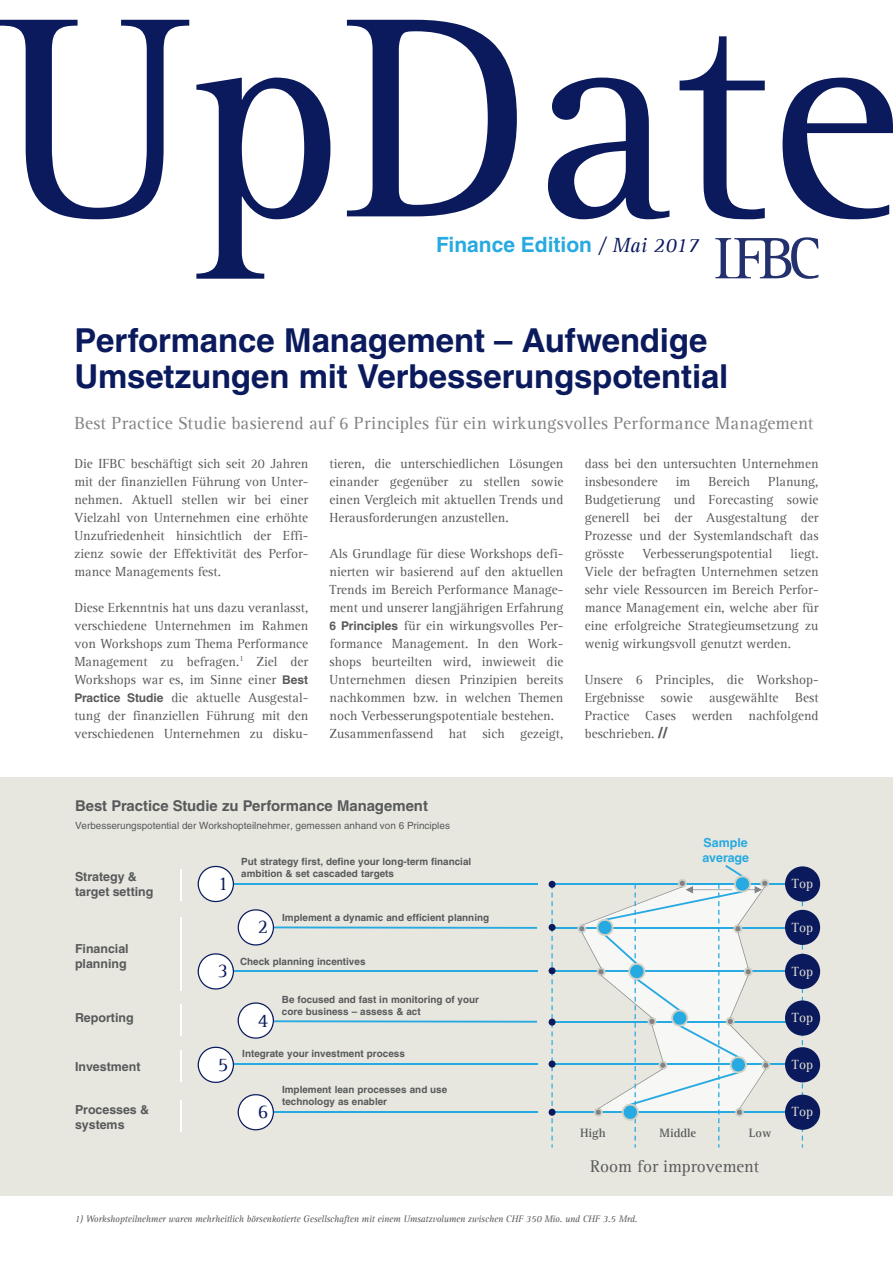
<style>
.page{position:relative;width:893px;height:1263px;background:#fff}
.page>*{position:absolute;margin:0;border:0;box-sizing:border-box;transform-origin:0 0}
.t1{font:700 33px/36px "Helvetica LT Std";letter-spacing:-.005em;color:#0a1a5d}
.t2{font:700 21px "Helvetica LT Std";color:#27aae1}
.t3{font:19.8px "Agfa Rotis Serif";color:#0a1a5d}
.t4{font:18px "Agfa Rotis Serif";letter-spacing:.015em;color:#808285}
.t5{font:17.4px "Agfa Rotis Serif";color:#58595b}
.t6{font:700 14.85px "Helvetica LT Std";color:#58595b}
.t7{font:13.65px "Agfa Rotis Serif";color:#e5e3d7}
.text_paragraph{font:13.5px/18px "Agfa Rotis Serif";color:#58595b;text-align:justify}
.t8{font:700 12.45px/14.9px "Helvetica LT Std";color:#58595b}
.t9{font:700 12.45px/14.9px "Helvetica LT Std";color:#27aae1}
.t10{font:700 12.45px "Agfa Rotis Serif";color:#58595b}
.t11{font:700 9.9px/11.9px "Helvetica LT Std";color:#58595b}
.t12{font:9.9px "Helvetica LT Std";color:#58595b}
.legende{font:italic 9.75px "Agfa Rotis Serif";letter-spacing:-.02em;color:#58595b}
.s1{font-family:"Agfa Rotis Serif";font-weight:400;font-style:italic;color:#0a1a5d}
.s2{font-family:"Helvetica LT Std";font-weight:700;font-size:12px}
.s3{font-family:"Helvetica LT Std";font-weight:700;font-size:15px}
</style>
<div class="page">
<svg style="left:0;top:20px;width:893px;height:259px"></svg>
<svg style="left:715px;top:237px;width:103px;height:42px"></svg>
<div style="left:0;top:777px;width:893px;height:418px;background:#e7e7df"></div>
<hr style="left:181px;top:869px;width:1px;height:32px;background:#fff">
<hr style="left:181px;top:917px;width:1px;height:74px;background:#fff">
<hr style="left:181px;top:1004px;width:1px;height:32px;background:#fff">
<hr style="left:181px;top:1050px;width:1px;height:32px;background:#fff">
<hr style="left:181px;top:1100px;width:1px;height:31px;background:#fff">
<hr style="left:273px;top:926px;width:264px;height:3px;background:#27aae1">
<hr style="left:234px;top:883px;width:303px;height:2px;background:#27aae1">
<hr style="left:234px;top:1063px;width:303px;height:2px;background:#27aae1">
<hr style="left:274px;top:1111px;width:263px;height:2px;background:#27aae1">
<svg style="left:551px;top:888px;width:2px;height:259px"></svg>
<svg style="left:802px;top:901px;width:1px;height:246px"></svg>
<hr style="left:552px;top:927px;width:236px;height:2px;background:#27aae1">
<hr style="left:552px;top:883px;width:236px;height:2px;background:#27aae1">
<hr style="left:552px;top:1021px;width:236px;height:2px;background:#27aae1">
<hr style="left:552px;top:1063px;width:236px;height:2px;background:#27aae1">
<hr style="left:552px;top:1111px;width:236px;height:2px;background:#27aae1">
<hr style="left:552px;top:970px;width:236px;height:2px;background:#27aae1">
<div style="left:785px;top:910px;width:35px;height:35px;background:#0a1a5d;border-radius:50%"></div>
<div style="left:785px;top:866px;width:35px;height:35px;background:#0a1a5d;border-radius:50%"></div>
<div style="left:785px;top:1000px;width:35px;height:36px;background:#0a1a5d;border-radius:50%"></div>
<div style="left:785px;top:1047px;width:35px;height:35px;background:#0a1a5d;border-radius:50%"></div>
<div style="left:785px;top:1095px;width:35px;height:35px;background:#0a1a5d;border-radius:50%"></div>
<div style="left:785px;top:954px;width:35px;height:35px;background:#0a1a5d;border-radius:50%"></div>
<div style="left:549px;top:924px;width:7px;height:7px;background:#0a1a5d;border-radius:50%"></div>
<div style="left:549px;top:881px;width:7px;height:7px;background:#0a1a5d;border-radius:50%"></div>
<div style="left:549px;top:1018px;width:7px;height:8px;background:#0a1a5d;border-radius:50%"></div>
<div style="left:549px;top:1060px;width:7px;height:7px;background:#0a1a5d;border-radius:50%"></div>
<div style="left:549px;top:1109px;width:7px;height:7px;background:#0a1a5d;border-radius:50%"></div>
<div style="left:549px;top:967px;width:7px;height:7px;background:#0a1a5d;border-radius:50%"></div>
<svg style="left:577px;top:865px;width:194px;height:282px"></svg>
<hr style="left:273px;top:1020px;width:264px;height:3px;background:#27aae1">
<svg style="left:198px;top:865px;width:76px;height:266px"></svg>
<hr style="left:234px;top:970px;width:303px;height:2px;background:#27aae1">
<p class="t2" style="left:436px;top:232px;width:264px">Finance Edition <span class="s1">/ Mai 2017</span></p>
<p class="t1" style="left:74px;top:322px;width:655px">Performance Management – Aufwendige<br>Umsetzungen mit Verbesserungspotential</p>
<p class="t4" style="left:74px;top:412px;width:741px">Best Practice Studie basierend auf 6 Principles für ein wirkungsvolles Performance Management</p>
<p class="text_paragraph" style="left:74px;top:455px;width:235px">Die IFBC beschäftigt sich seit 20 Jahren mit der finanziellen Führung von Unter&shy;nehmen. Aktuell stellen wir bei einer Vielzahl von Unternehmen eine erhöhte Unzufriedenheit hinsichtlich der Effi&shy;zienz sowie der Effektivität des Perfor&shy;mance Managements fest.</p>
<p class="text_paragraph" style="left:74px;top:599px;width:235px">Diese Erkenntnis hat uns dazu veranlasst, verschiedene Unternehmen im Rahmen von Workshops zum Thema Performance Management zu befragen.<sup>1</sup> Ziel der Workshops war es, im Sinne einer <span class="s2">Best Practice Studie</span> die aktuelle Ausgestal&shy;tung der finanziellen Führung mit den verschiedenen Unternehmen zu disku-</p>
<p class="text_paragraph" style="left:330px;top:455px;width:235px">tieren, die unterschiedlichen Lösungen einander gegenüber zu stellen sowie einen Vergleich mit aktuellen Trends und Herausforderungen anzustellen.</p>
<p class="text_paragraph" style="left:330px;top:545px;width:235px">Als Grundlage für diese Workshops defi&shy;nierten wir basierend auf den aktuellen Trends im Bereich Performance Manage&shy;ment und unserer langjährigen Erfahrung <span class="s2">6 Principles</span> für ein wirkungsvolles Per&shy;formance Management. In den Work&shy;shops beurteilten wird, inwieweit die Unternehmen diesen Prinzipien bereits nachkommen bzw. in welchen Themen noch Verbesserungspotentiale bestehen.</p>
<p class="text_paragraph" style="left:330px;top:725px;width:235px">Zusammenfassend hat sich gezeigt,</p>
<p class="text_paragraph" style="left:585px;top:455px;width:235px">dass bei den untersuchten Unternehmen insbesondere</p>
<p class="text_paragraph" style="left:585px;top:473px;width:235px;text-indent:184px">Planung, Budgetierung und Forecasting sowie generell bei der Ausgestaltung der Prozesse und der Systemlandschaft das grösste</p>
<p class="text_paragraph" style="left:676px;top:473px;width:16px">im</p>
<p class="text_paragraph" style="left:708px;top:473px;width:43px">Bereich</p>
<p class="text_paragraph" style="left:585px;top:545px;width:235px;text-indent:206px">liegt.<br>Viele der befragten Unternehmen setzen sehr viele Ressourcen im Bereich Perfor&shy;mance Management ein, welche aber für eine erfolgreiche Strategieumsetzung zu wenig wirkungsvoll genutzt werden.</p>
<p class="text_paragraph" style="left:585px;top:671px;width:235px">Unsere 6 Principles, die Workshop-Ergebnisse sowie ausgewählte Best Practice Cases werden nachfolgend beschrieben. <span class="s3">//</span></p>
<p class="text_paragraph" style="left:642px;top:545px;width:132px">Verbesserungspotential</p>
<p class="t6" style="left:75px;top:796px;width:354px">Best Practice Studie zu Performance Management</p>
<p class="t12" style="left:75px;top:819px;width:376px">Verbesserungspotential der Workshopteilnehmer, gemessen anhand von 6 Principles</p>
<p class="t8" style="left:75px;top:869px;width:80px">Strategy &amp; target setting</p>
<p class="t3" style="left:218px;top:872px;width:12px">1</p>
<p class="t11" style="left:241px;top:856px;width:231px">Put strategy first, define your long-term financial ambition &amp; set cascaded targets</p>
<p class="t3" style="left:258px;top:915px;width:12px">2</p>
<p class="t11" style="left:282px;top:911px;width:209px">Implement a dynamic and efficient planning</p>
<p class="t8" style="left:75px;top:941px;width:55px">Financial planning</p>
<p class="t3" style="left:218px;top:959px;width:12px">3</p>
<p class="t11" style="left:240px;top:955px;width:127px">Check planning incentives</p>
<p class="t8" style="left:75px;top:1010px;width:60px">Reporting</p>
<p class="t3" style="left:258px;top:1009px;width:12px">4</p>
<p class="t11" style="left:282px;top:993px;width:198px">Be focused and fast in monitoring of your core business – assess &amp; act</p>
<p class="t8" style="left:75px;top:1059px;width:67px">Investment</p>
<p class="t3" style="left:218px;top:1053px;width:12px">5</p>
<p class="t11" style="left:242px;top:1047px;width:164px">Integrate your investment process</p>
<p class="t8" style="left:75px;top:1102px;width:75px">Processes &amp; systems</p>
<p class="t3" style="left:258px;top:1100px;width:12px">6</p>
<p class="t11" style="left:282px;top:1084px;width:167px">Implement lean processes and use technology as enabler</p>
<p class="t9" style="left:702px;top:835px;width:48px">Sample average</p>
<p class="t10" style="left:580px;top:1126px;width:27px">High</p>
<p class="t10" style="left:659px;top:1126px;width:38px">Middle</p>
<p class="t10" style="left:749px;top:1126px;width:24px">Low</p>
<p class="t5" style="left:590px;top:1157px;width:171px">Room for improvement</p>
<p class="t7" style="left:792px;top:876px;width:23px">Top</p>
<p class="t7" style="left:792px;top:919px;width:23px">Top</p>
<p class="t7" style="left:792px;top:963px;width:23px">Top</p>
<p class="t7" style="left:792px;top:1010px;width:23px">Top</p>
<p class="t7" style="left:792px;top:1057px;width:23px">Top</p>
<p class="t7" style="left:792px;top:1104px;width:23px">Top</p>
<p class="legende" style="left:75px;top:1213px;width:564px">1) Workshopteilnehmer waren mehrheitlich börsenkotierte Gesellschaften mit einem Umsatzvolumen zwischen CHF 350 Mio. und CHF 3.5 Mrd.</p>
</div>
